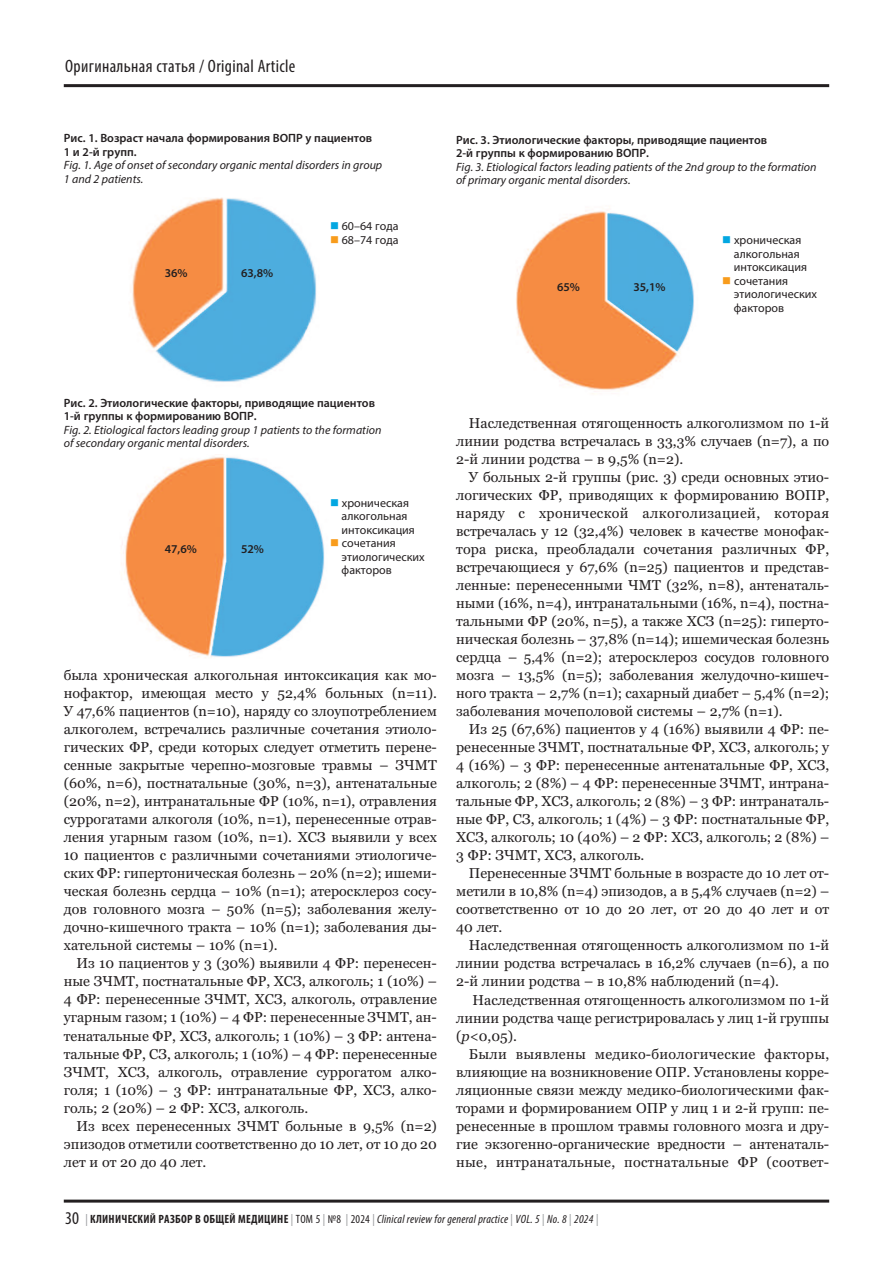
<style>
.page{position:relative;width:893px;height:1263px;background:#fff}
.page>*{position:absolute;margin:0;border:0;box-sizing:border-box;transform-origin:0 0}
.t1{font:condensed 18px "Myriad Pro";letter-spacing:.02em;color:#231f20}
.t2{font:14.25px/18px "Georgia";color:#231f20;text-align:justify}
.t3{font:italic 12px/13.5px "Myriad Pro";color:#231f20}
.t4{font:600 12px/13.5px "Myriad Pro";color:#231f20}
.t5{font:12px/13.5px "Myriad Pro";color:#231f20}
.t6{font:italic condensed 12px "Myriad Pro";letter-spacing:.02em;color:#231f20}
.s1{color:#03a7e1}
.s2{color:#f89c1c}
.s3{font-style:italic}
.s4{font-style:normal;font-size:18px}
.s5{font-style:normal;color:#939598}
.s6{font-weight:700;font-style:normal}
.s7{font-style:normal}
</style>
<div class="page">
<hr style="left:64px;top:1199px;width:765px;height:3px;background:#231f20">
<hr style="left:64px;top:84px;width:765px;height:3px;background:#231f20">
<img style="left:130px;top:197px;width:186px;height:185px">
<img style="left:122px;top:456px;width:203px;height:202px">
<img style="left:516px;top:211px;width:178px;height:183px">
<p class="t1" style="left:65px;top:60px;width:232px">Оригинальная статья / Original Article</p>
<p class="t4" style="left:64px;top:133px;width:310px">Рис. 1. Возраст начала формирования ВОПР у пациентов<br>1 и 2-й групп.</p>
<p class="t3" style="left:64px;top:160px;width:320px">Fig. 1. Age of onset of secondary organic mental disorders in group<br>1 and 2 patients.</p>
<p class="t5" style="left:330px;top:220px;width:70px"><span class="s1">■</span> 60–64 года</p>
<p class="t5" style="left:330px;top:234px;width:70px"><span class="s2">■</span> 68–74 года</p>
<p class="t4" style="left:165px;top:267px;width:24px">36%</p>
<p class="t4" style="left:241px;top:267px;width:34px">63,8%</p>
<p class="t4" style="left:456px;top:134px;width:313px">Рис. 3. Этиологические факторы, приводящие пациентов<br>2-й группы к формированию ВОПР.</p>
<p class="t3" style="left:456px;top:161px;width:362px">Fig. 3. Etiological factors leading patients of the 2nd group to the formation of primary organic mental disorders.</p>
<p class="t4" style="left:557px;top:281px;width:24px">65%</p>
<p class="t4" style="left:633px;top:281px;width:34px">35,1%</p>
<p class="t5" style="left:734px;top:234px;width:75px;text-indent:-12px"><span class="s1">■</span> хроническая алкогольная интоксикация</p>
<p class="t5" style="left:734px;top:275px;width:85px;text-indent:-12px"><span class="s2">■</span> сочетания этиологических факторов</p>
<p class="t4" style="left:64px;top:397px;width:313px">Рис. 2. Этиологические факторы, приводящие пациентов<br>1-й группы к формированию ВОПР.</p>
<p class="t3" style="left:64px;top:424px;width:319px">Fig. 2. Etiological factors leading group 1 patients to the formation of secondary organic mental disorders.</p>
<p class="t4" style="left:165px;top:543px;width:34px">47,6%</p>
<p class="t4" style="left:241px;top:543px;width:24px">52%</p>
<p class="t5" style="left:342px;top:497px;width:75px;text-indent:-12px"><span class="s1">■</span> хроническая алкогольная интоксикация</p>
<p class="t5" style="left:342px;top:537px;width:85px;text-indent:-12px"><span class="s2">■</span> сочетания этиологических факторов</p>
<p class="t2" style="left:64px;top:666px;width:375px">была хроническая алкогольная интоксикация как мо&shy;нофактор, имеющая место у 52,4% больных (n=11).<br>У 47,6% пациентов (n=10), наряду со злоупотреблением алкоголем, встречались различные сочетания этиоло&shy;гических ФР, среди которых следует отметить перене&shy;сенные закрытые черепно-мозговые травмы – ЗЧМТ (60%, n=6), постнатальные (30%, n=3), антенатальные (20%, n=2), интранатальные ФР (10%, n=1), отравления суррогатами алкоголя (10%, n=1), перенесенные отрав&shy;ления угарным газом (10%, n=1). ХСЗ выявили у всех 10 пациентов с различными сочетаниями этиологиче&shy;ских ФР: гипертоническая болезнь – 20% (n=2); ишеми&shy;ческая болезнь сердца – 10% (n=1); атеросклероз сосу&shy;дов головного мозга – 50% (n=5); заболевания желу&shy;дочно-кишечного тракта – 10% (n=1); заболевания ды&shy;хательной системы – 10% (n=1).</p>
<p class="t2" style="left:64px;top:954px;width:375px;text-indent:13px">Из 10 пациентов у 3 (30%) выявили 4 ФР: перенесен&shy;ные ЗЧМТ, постнатальные ФР, ХСЗ, алкоголь; 1 (10%) – 4 ФР: перенесенные ЗЧМТ, ХСЗ, алкоголь, отравление угарным газом; 1 (10%) – 4 ФР: перенесенные ЗЧМТ, ан&shy;тенатальные ФР, ХСЗ, алкоголь; 1 (10%) – 3 ФР: антена&shy;тальные ФР, СЗ, алкоголь; 1 (10%) – 4 ФР: перенесенные ЗЧМТ, ХСЗ, алкоголь, отравление суррогатом алко&shy;голя; 1 (10%) – 3 ФР: интранатальные ФР, ХСЗ, алко&shy;голь; 2 (20%) – 2 ФР: ХСЗ, алкоголь.</p>
<p class="t2" style="left:64px;top:1116px;width:375px;text-indent:13px">Из всех перенесенных ЗЧМТ больные в 9,5% (n=2) эпизодов отметили соответственно до 10 лет, от 10 до 20 лет и от 20 до 40 лет.</p>
<p class="t2" style="left:456px;top:414px;width:375px;text-indent:13px">Наследственная отягощенность алкоголизмом по 1-й линии родства встречалась в 33,3% случаев (n=7), а по 2-й линии родства – в 9,5% (n=2).</p>
<p class="t2" style="left:456px;top:468px;width:375px;text-indent:13px">У больных 2-й группы (рис. 3) среди основных этио&shy;логических ФР, приводящих к формированию ВОПР, наряду с хронической алкоголизацией, которая встречалась у 12 (32,4%) человек в качестве монофак&shy;тора риска, преобладали сочетания различных ФР, встречающиеся у 67,6% (n=25) пациентов и представ&shy;ленные: перенесенными ЧМТ (32%, n=8), антенаталь&shy;ными (16%, n=4), интранатальными (16%, n=4), постна&shy;тальными ФР (20%, n=5), а также ХСЗ (n=25): гиперто&shy;ническая болезнь – 37,8% (n=14); ишемическая болезнь сердца – 5,4% (n=2); атеросклероз сосудов головного мозга – 13,5% (n=5); заболевания желудочно-кишеч&shy;ного тракта – 2,7% (n=1); сахарный диабет – 5,4% (n=2); заболевания мочеполовой системы – 2,7% (n=1).</p>
<p class="t2" style="left:456px;top:720px;width:375px;text-indent:13px">Из 25 (67,6%) пациентов у 4 (16%) выявили 4 ФР: пе&shy;ренесенные ЗЧМТ, постнатальные ФР, ХСЗ, алкоголь; у 4 (16%) – 3 ФР: перенесенные антенатальные ФР, ХСЗ, алкоголь; 2 (8%) – 4 ФР: перенесенные ЗЧМТ, интрана&shy;тальные ФР, ХСЗ, алкоголь; 2 (8%) – 3 ФР: интранаталь&shy;ные ФР, СЗ, алкоголь; 1 (4%) – 3 ФР: постнатальные ФР, ХСЗ, алкоголь; 10 (40%) – 2 ФР: ХСЗ, алкоголь; 2 (8%) – 3 ФР: ЗЧМТ, ХСЗ, алкоголь.</p>
<p class="t2" style="left:456px;top:864px;width:375px;text-indent:13px">Перенесенные ЗЧМТ больные в возрасте до 10 лет от&shy;метили в 10,8% (n=4) эпизодов, а в 5,4% случаев (n=2) – соответственно от 10 до 20 лет, от 20 до 40 лет и от 40 лет.</p>
<p class="t2" style="left:456px;top:936px;width:375px;text-indent:13px">Наследственная отягощенность алкоголизмом по 1-й линии родства встречалась в 16,2% случаев (n=6), а по 2-й линии родства – в 10,8% наблюдений (n=4).</p>
<p class="t2" style="left:456px;top:990px;width:375px;text-indent:16px">Наследственная отягощенность алкоголизмом по 1-й линии родства чаще регистрировалась у лиц 1-й группы (<span class="s3">p</span>&lt;0,05).</p>
<p class="t2" style="left:456px;top:1044px;width:375px;text-indent:13px">Были выявлены медико-биологические факторы, влияющие на возникновение ОПР. Установлены корре&shy;ляционные связи между медико-биологическими фак&shy;торами и формированием ОПР у лиц 1 и 2-й групп: пе&shy;ренесенные в прошлом травмы головного мозга и дру&shy;гие экзогенно-органические вредности – антенаталь&shy;ные, интранатальные, постнатальные ФР (соответ-</p>
<p class="t6" style="left:65px;top:1214px;width:535px"><span class="s4">30</span> <span class="s5">|</span> <span class="s6">КЛИНИЧЕСКИЙ РАЗБОР В ОБЩЕЙ МЕДИЦИНЕ</span> <span class="s5">|</span> <span class="s7">ТОМ 5</span> <span class="s5">|</span> <span class="s7">№8</span> <span class="s5">|</span> <span class="s7">2024</span> <span class="s5">|</span> Clinical review for general practice <span class="s5">|</span> VOL. 5 <span class="s5">|</span> No. 8 <span class="s5">|</span> 2024 <span class="s5">|</span></p>
</div>
